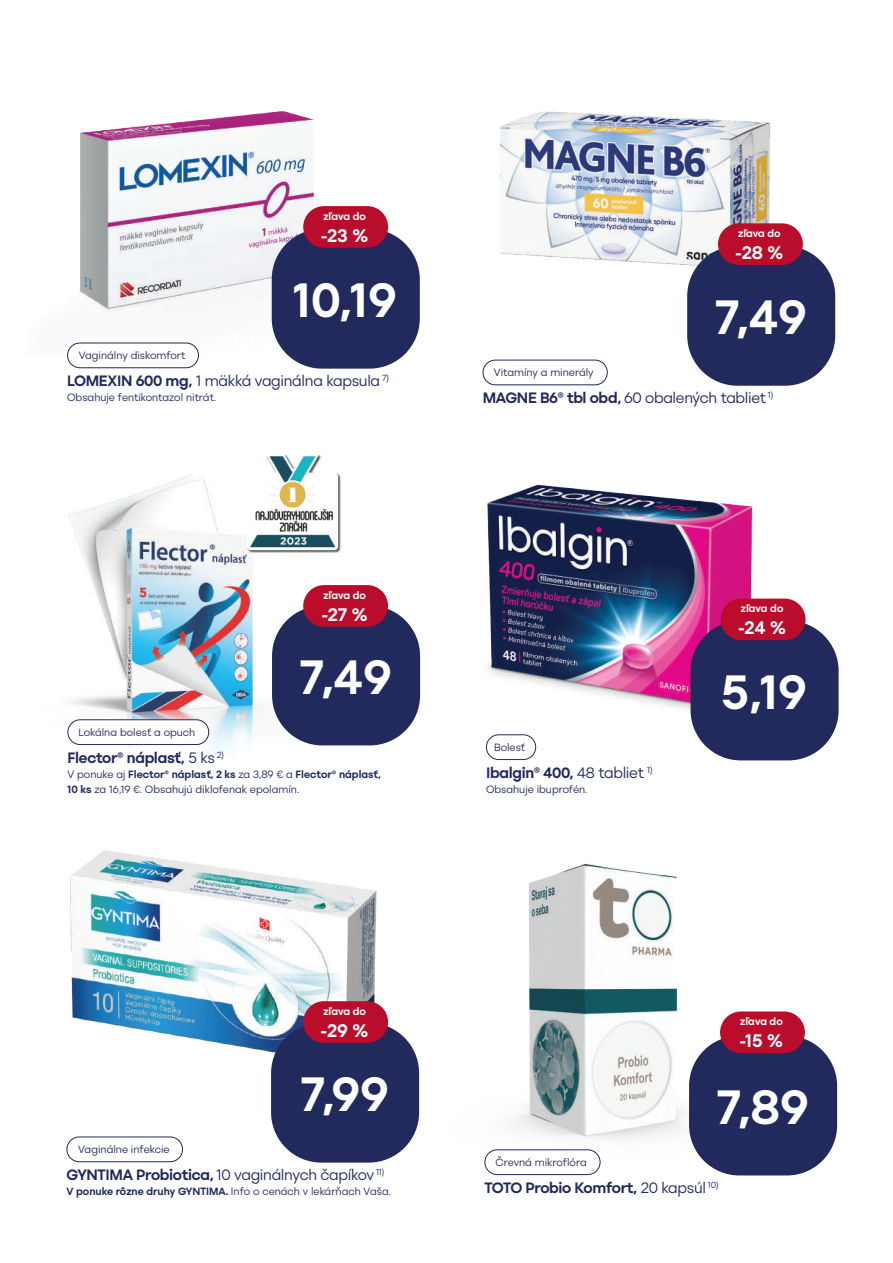
<style>
.page{position:relative;width:893px;height:1263px;background:#fff}
.page>*{position:absolute;margin:0;border:0;box-sizing:border-box;transform-origin:0 0}
.t1{font:700 48px "Vasa Grotesk";color:#fff}
.t2{font:700 18.15px "Vasa Grotesk";color:#fff}
.t3{font:15px "Vasa Grotesk";letter-spacing:-.02em;color:#22295d}
.t4{font:700 15px "Vasa Grotesk";letter-spacing:-.02em;color:#22295d}
.t5{font:10.5px/15px "Vasa Grotesk";color:#22295d}
.t6{font:700 10.5px "Vasa Grotesk";color:#fff}
.s1{font-weight:700}
.s2{font-weight:400}
</style>
<div class="page">
<img style="left:499px;top:111px;width:304px;height:178px">
<div style="left:483px;top:360px;width:125px;height:25px;border:1px solid #22295d;border-radius:12px"></div>
<div style="left:687px;top:246px;width:148px;height:140px;background:#22295d;border-radius:50px"></div>
<img style="left:67px;top:111px;width:321px;height:244px">
<div style="left:68px;top:343px;width:130px;height:25px;background:#fff;border-radius:12px"></div>
<div style="left:67px;top:343px;width:132px;height:25px;border:1px solid #22295d;border-radius:12px"></div>
<div style="left:272px;top:229px;width:148px;height:140px;background:#22295d;border-radius:50px"></div>
<img style="left:487px;top:484px;width:318px;height:234px">
<div style="left:486px;top:734px;width:50px;height:26px;border:1px solid #22295d;border-radius:12px"></div>
<div style="left:691px;top:621px;width:148px;height:139px;background:#22295d;border-radius:50px"></div>
<img style="left:486px;top:864px;width:319px;height:312px">
<div style="left:485px;top:1150px;width:115px;height:24px;background:#fff;border-radius:12px"></div>
<div style="left:484px;top:1149px;width:116px;height:26px;border:1px solid #22295d;border-radius:12px"></div>
<div style="left:689px;top:1036px;width:148px;height:139px;background:#22295d;border-radius:50px"></div>
<img style="left:68px;top:475px;width:290px;height:277px">
<div style="left:68px;top:720px;width:141px;height:24px;background:#fff;border-radius:12px"></div>
<div style="left:67px;top:719px;width:142px;height:26px;border:1px solid #22295d;border-radius:12px"></div>
<div style="left:272px;top:606px;width:148px;height:139px;background:#22295d;border-radius:50px"></div>
<img style="left:248px;top:455px;width:92px;height:97px">
<img style="left:70px;top:850px;width:333px;height:216px">
<div style="left:67px;top:1136px;width:116px;height:26px;border:1px solid #22295d;border-radius:12px"></div>
<div style="left:271px;top:1023px;width:148px;height:139px;background:#22295d;border-radius:50px"></div>
<div style="left:303px;top:206px;width:85px;height:42px;background:#ba0d2b;border-radius:21px"></div>
<div style="left:303px;top:585px;width:85px;height:42px;background:#ba0d2b;border-radius:21px"></div>
<div style="left:303px;top:1001px;width:85px;height:42px;background:#ba0d2b;border-radius:21px"></div>
<div style="left:720px;top:1011px;width:85px;height:42px;background:#ba0d2b;border-radius:21px"></div>
<div style="left:721px;top:598px;width:84px;height:42px;background:#ba0d2b;border-radius:21px"></div>
<div style="left:718px;top:223px;width:85px;height:42px;background:#ba0d2b;border-radius:21px"></div>
<p class="t6" style="left:323px;top:208px;width:44px">zľava do</p>
<h2 class="t2" style="left:321px;top:221px;width:49px">-23 %</h2>
<h2 class="t2" style="left:321px;top:214px;width:49px">-23 %</h2>
<h1 class="t1" style="left:293px;top:261px;width:105px">10,19</h1>
<p class="t5" style="left:79px;top:348px;width:108px">Vaginálny diskomfort</p>
<h3 class="t3" style="left:67px;top:369px;width:323px"><span class="s1">LOMEXIN 600 mg,</span> 1 mäkká vaginálna kapsula <sup>7)</sup></h3>
<p class="t5" style="left:67px;top:390px;width:151px">Obsahuje fentikontazol nitrát.</p>
<p class="t6" style="left:323px;top:587px;width:44px">zľava do</p>
<h2 class="t2" style="left:322px;top:600px;width:47px">-27 %</h2>
<h2 class="t2" style="left:322px;top:592px;width:47px">-27 %</h2>
<h1 class="t1" style="left:299px;top:638px;width:94px">7,49</h1>
<p class="t5" style="left:78px;top:725px;width:118px">Lokálna bolesť a opuch</p>
<h3 class="t4" style="left:68px;top:746px;width:158px">Flector® náplasť, <span class="s2">5 ks</span> <sup>2)</sup></h3>
<p class="t5" style="left:68px;top:767px;width:315px">V ponuke aj <span class="s1">Flector® náplasť, 2 ks</span> za 3,89 € a <span class="s1">Flector® náplasť,<br>10 ks</span> za 16,19 €. Obsahujú diklofenak epolamín.</p>
<p class="t6" style="left:323px;top:1003px;width:44px">zľava do</p>
<h2 class="t2" style="left:321px;top:1016px;width:49px">-29 %</h2>
<h2 class="t2" style="left:320px;top:1008px;width:49px">-29 %</h2>
<h1 class="t1" style="left:300px;top:1055px;width:90px">7,99</h1>
<p class="t5" style="left:78px;top:1142px;width:93px">Vaginálne infekcie</p>
<h3 class="t3" style="left:67px;top:1162px;width:319px"><span class="s1">GYNTIMA Probiotica,</span> 10 vaginálnych čapíkov <sup>11)</sup></h3>
<p class="t5" style="left:67px;top:1184px;width:326px"><span class="s1">V ponuke rôzne druhy GYNTIMA.</span> Info o cenách v lekárňach Vaša.</p>
<p class="t6" style="left:738px;top:225px;width:44px">zľava do</p>
<h2 class="t2" style="left:735px;top:238px;width:49px">-28 %</h2>
<h2 class="t2" style="left:737px;top:231px;width:49px">-28 %</h2>
<h1 class="t1" style="left:714px;top:278px;width:94px">7,49</h1>
<p class="t5" style="left:494px;top:365px;width:101px">Vitamíny a minerály</p>
<h3 class="t3" style="left:483px;top:386px;width:292px"><span class="s1">MAGNE B6® tbl obd,</span> 60 obalených tabliet <sup>1)</sup></h3>
<p class="t6" style="left:741px;top:600px;width:44px">zľava do</p>
<h2 class="t2" style="left:738px;top:613px;width:49px">-24 %</h2>
<h2 class="t2" style="left:740px;top:606px;width:49px">-24 %</h2>
<p class="t5" style="left:494px;top:740px;width:33px">Bolesť</p>
<h3 class="t4" style="left:486px;top:761px;width:168px">Ibalgin® 400, <span class="s2">48 tabliet</span> <sup>1)</sup></h3>
<p class="t5" style="left:486px;top:782px;width:103px">Obsahuje ibuprofén.</p>
<h1 class="t1" style="left:721px;top:653px;width:87px">5,19</h1>
<p class="t6" style="left:740px;top:1013px;width:44px">zľava do</p>
<h2 class="t2" style="left:740px;top:1026px;width:45px">-15 %</h2>
<h2 class="t2" style="left:740px;top:1020px;width:45px">-15 %</h2>
<h1 class="t1" style="left:716px;top:1068px;width:94px">7,89</h1>
<p class="t5" style="left:496px;top:1155px;width:93px">Črevná mikroflóra</p>
<h3 class="t4" style="left:484px;top:1176px;width:236px">TOTO Probio Komfort, <span class="s2">20 kapsúl</span> <sup>10)</sup></h3>
</div>
